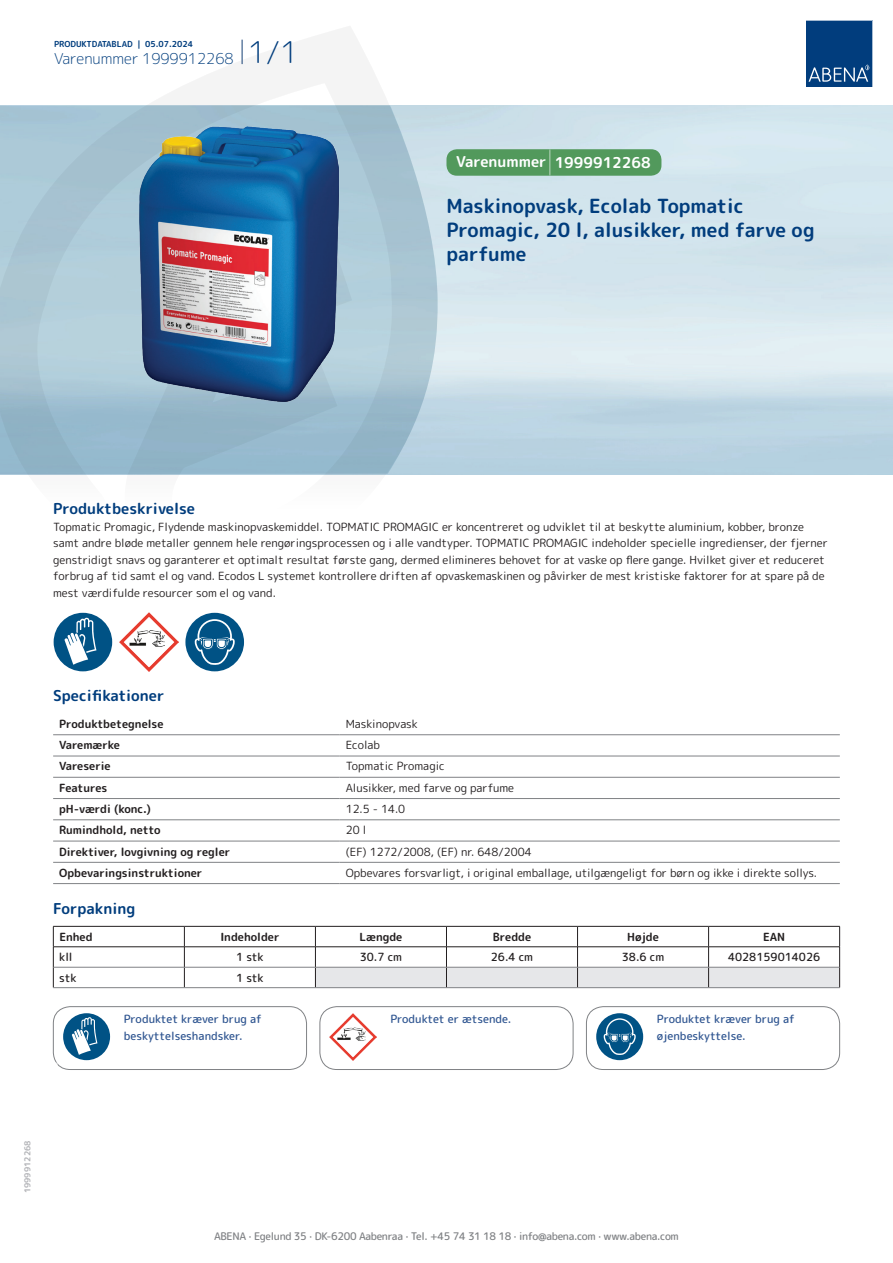
<style>
.page{position:relative;width:893px;height:1263px;background:#fff}
.page>*{position:absolute;margin:0;border:0;box-sizing:border-box;transform-origin:0 0}
.t1{font:700 19.5px/24px "Rounded Mplus 1 c";color:#013d7d}
.t2{font:700 15px "Rounded Mplus 1 c";color:#013d7d}
.t3{font:300 15px "Rounded Mplus 1 c";color:#013d7d}
.t4{font:700 15px "Rounded Mplus 1 c";color:#fff}
.t5{font:11.25px/16.5px "Rounded Mplus 1 c";color:#231f20}
.t6{font:700 11.25px "Rounded Mplus 1 c";color:#231f20}
.t7{font:500 11.25px/16.5px "Rounded Mplus 1 c";color:#305691}
.t8{font:500 11.25px "Rounded Mplus 1 c";color:#231f20}
.t9{font:500 10.5px "Rounded Mplus 1 c";letter-spacing:-.03em;color:#808285}
.t10{font:700 10.5px "Rounded Mplus 1 c";color:#fff}
.t11{font:700 8.25px "Rounded Mplus 1 c";color:#013d7d}
.t12{font:700 8.25px "Rounded Mplus 1 c";color:#b2b3b7}
.s1{font-size:30px}
.s2{font-size:25.5px}
</style>
<div class="page">
<svg style="left:0;top:26px;width:439px;height:449px"></svg>
<svg style="left:0;top:106px;width:438px;height:368px;background:#a6c4d3"></svg>
<svg style="left:242px;top:40px;width:1px;height:24px"></svg>
<svg style="left:806px;top:20px;width:67px;height:67px;background:#144b86"></svg>
<img style="left:139px;top:127px;width:200px;height:275px">
<div style="left:54px;top:613px;width:58px;height:58px;background:#005285;border-radius:50%"></div>
<svg style="left:65px;top:618px;width:31px;height:47px"></svg>
<img style="left:119px;top:613px;width:59px;height:58px">
<div style="left:185px;top:613px;width:59px;height:58px;background:#005285;border-radius:50%"></div>
<svg style="left:195px;top:613px;width:40px;height:52px"></svg>
<hr style="left:53px;top:734px;width:287px;height:1px;background:#808285">
<hr style="left:340px;top:734px;width:500px;height:1px;background:#808285">
<hr style="left:53px;top:756px;width:287px;height:1px;background:#808285">
<hr style="left:340px;top:756px;width:500px;height:1px;background:#808285">
<hr style="left:53px;top:777px;width:287px;height:1px;background:#808285">
<hr style="left:340px;top:777px;width:500px;height:1px;background:#808285">
<hr style="left:53px;top:798px;width:287px;height:1px;background:#808285">
<hr style="left:340px;top:798px;width:500px;height:1px;background:#808285">
<hr style="left:53px;top:819px;width:287px;height:1px;background:#808285">
<hr style="left:340px;top:819px;width:500px;height:1px;background:#808285">
<hr style="left:53px;top:841px;width:287px;height:1px;background:#808285">
<hr style="left:340px;top:841px;width:500px;height:1px;background:#808285">
<hr style="left:53px;top:862px;width:287px;height:1px;background:#808285">
<hr style="left:340px;top:862px;width:500px;height:1px;background:#808285">
<hr style="left:53px;top:883px;width:287px;height:1px;background:#808285">
<hr style="left:340px;top:883px;width:500px;height:1px;background:#808285">
<hr style="left:53px;top:926px;width:131px;height:1px;background:#231f20">
<hr style="left:184px;top:926px;width:131px;height:1px;background:#231f20">
<hr style="left:53px;top:946px;width:131px;height:1px;background:#231f20">
<hr style="left:184px;top:946px;width:131px;height:1px;background:#231f20">
<svg style="left:53px;top:926px;width:1px;height:61px"></svg>
<svg style="left:184px;top:926px;width:1px;height:61px"></svg>
<svg style="left:315px;top:926px;width:525px;height:61px"></svg>
<hr style="left:54px;top:967px;width:130px;height:1px;background:#808285">
<hr style="left:184px;top:967px;width:131px;height:1px;background:#808285">
<hr style="left:315px;top:967px;width:131px;height:1px;background:#808285">
<hr style="left:446px;top:967px;width:131px;height:1px;background:#808285">
<hr style="left:577px;top:967px;width:132px;height:1px;background:#808285">
<hr style="left:709px;top:967px;width:130px;height:1px;background:#808285">
<hr style="left:53px;top:987px;width:131px;height:1px;background:#808285">
<hr style="left:184px;top:987px;width:131px;height:1px;background:#808285">
<hr style="left:315px;top:987px;width:131px;height:1px;background:#808285">
<hr style="left:446px;top:987px;width:131px;height:1px;background:#808285">
<hr style="left:577px;top:987px;width:132px;height:1px;background:#808285">
<hr style="left:709px;top:987px;width:131px;height:1px;background:#808285">
<div style="left:63px;top:1013px;width:47px;height:47px;background:#005285;border-radius:50%"></div>
<svg style="left:72px;top:1017px;width:25px;height:38px"></svg>
<div style="left:53px;top:1006px;width:254px;height:64px;border:1px solid #808285;border-radius:17px"></div>
<img style="left:330px;top:1013px;width:47px;height:47px">
<div style="left:320px;top:1006px;width:253px;height:64px;border:1px solid #808285;border-radius:17px"></div>
<div style="left:596px;top:1013px;width:47px;height:47px;background:#005285;border-radius:50%"></div>
<svg style="left:604px;top:1013px;width:32px;height:42px"></svg>
<div style="left:586px;top:1006px;width:254px;height:64px;border:1px solid #808285;border-radius:17px"></div>
<div style="left:446px;top:149px;width:215px;height:27px;background:#52995c;border-radius:10px"></div>
<p class="t11" style="left:54px;top:38px;width:141px">PRODUKTDATABLAD | 05.07.2024</p>
<h2 class="t3" style="left:54px;top:48px;width:246px">Varenummer 1999912268 <span class="s1">1/1</span></h2>
<h2 class="t4" style="left:456px;top:152px;width:196px">Varenummer <span class="s2">|</span> 1999912268</h2>
<h1 class="t1" style="left:446px;top:194px;width:369px">Maskinopvask, Ecolab Topmatic<br>Promagic, 20 l, alusikker, med farve og parfume</h1>
<h2 class="t2" style="left:53px;top:498px;width:143px">Produktbeskrivelse</h2>
<p class="t5" style="left:53px;top:518px;width:776px">Topmatic Promagic, Flydende maskinopvaskemiddel. TOPMATIC PROMAGIC er koncentreret og udviklet til at beskytte aluminium, kobber, bronze samt andre bløde metaller gennem hele rengøringsprocessen og i alle vandtyper. TOPMATIC PROMAGIC indeholder specielle ingredienser, der fjerner genstridigt snavs og garanterer et optimalt resultat første gang, dermed elimineres behovet for at vaske op flere gange. Hvilket giver et reduceret forbrug af tid samt el og vand. Ecodos L systemet kontrollere driften af opvaskemaskinen og påvirker de mest kristiske faktorer for at spare på de mest værdifulde resourcer som el og vand.</p>
<h2 class="t2" style="left:53px;top:685px;width:113px">Specifikationer</h2>
<p class="t6" style="left:59px;top:716px;width:106px">Produktbetegnelse</p>
<p class="t5" style="left:346px;top:715px;width:74px">Maskinopvask</p>
<p class="t6" style="left:59px;top:737px;width:62px">Varemærke</p>
<p class="t5" style="left:346px;top:737px;width:36px">Ecolab</p>
<p class="t6" style="left:59px;top:758px;width:53px">Vareserie</p>
<p class="t5" style="left:346px;top:758px;width:100px">Topmatic Promagic</p>
<p class="t6" style="left:59px;top:780px;width:50px">Features</p>
<p class="t5" style="left:346px;top:779px;width:170px">Alusikker, med farve og parfume</p>
<p class="t6" style="left:59px;top:801px;width:93px">pH-værdi (konc.)</p>
<p class="t5" style="left:346px;top:801px;width:61px">12.5 - 14.0</p>
<p class="t6" style="left:59px;top:822px;width:103px">Rumindhold, netto</p>
<p class="t5" style="left:346px;top:822px;width:22px">20 l</p>
<p class="t6" style="left:59px;top:843px;width:173px">Direktiver, lovgivning og regler</p>
<p class="t5" style="left:346px;top:843px;width:188px">(EF) 1272/2008, (EF) nr. 648/2004</p>
<p class="t6" style="left:59px;top:865px;width:145px">Opbevaringsinstruktioner</p>
<p class="t5" style="left:346px;top:864px;width:473px">Opbevares forsvarligt, i original emballage, utilgængeligt for børn og ikke i direkte sollys.</p>
<h2 class="t2" style="left:53px;top:898px;width:84px">Forpakning</h2>
<p class="t6" style="left:59px;top:929px;width:35px">Enhed</p>
<p class="t6" style="left:220px;top:929px;width:61px">Indeholder</p>
<p class="t6" style="left:359px;top:929px;width:44px">Længde</p>
<p class="t6" style="left:493px;top:929px;width:40px">Bredde</p>
<p class="t6" style="left:627px;top:929px;width:33px">Højde</p>
<p class="t6" style="left:763px;top:929px;width:24px">EAN</p>
<p class="t8" style="left:59px;top:949px;width:15px">kll</p>
<p class="t8" style="left:236px;top:949px;width:29px">1 stk</p>
<p class="t8" style="left:360px;top:949px;width:44px">30.7 cm</p>
<p class="t8" style="left:491px;top:949px;width:44px">26.4 cm</p>
<p class="t8" style="left:622px;top:949px;width:44px">38.6 cm</p>
<p class="t8" style="left:728px;top:949px;width:94px">4028159014026</p>
<p class="t8" style="left:59px;top:969px;width:19px">stk</p>
<p class="t8" style="left:236px;top:969px;width:29px">1 stk</p>
<p class="t7" style="left:124px;top:1011px;width:139px">Produktet kræver brug af beskyttelseshandsker.</p>
<p class="t7" style="left:390px;top:1011px;width:123px">Produktet er ætsende.</p>
<p class="t7" style="left:657px;top:1011px;width:139px">Produktet kræver brug af øjenbeskyttelse.</p>
<p class="t10" style="left:53px;top:1058px;width:7px">*</p>
<p class="t12" style="left:22px;top:1193px;width:54px;rotate:-90deg">1999912268</p>
<p class="t9" style="left:214px;top:1229px;width:466px">ABENA · Egelund 35 · DK-6200 Aabenraa · Tel. +45 74 31 18 18 · info@abena.com · www.abena.com</p>
</div>
